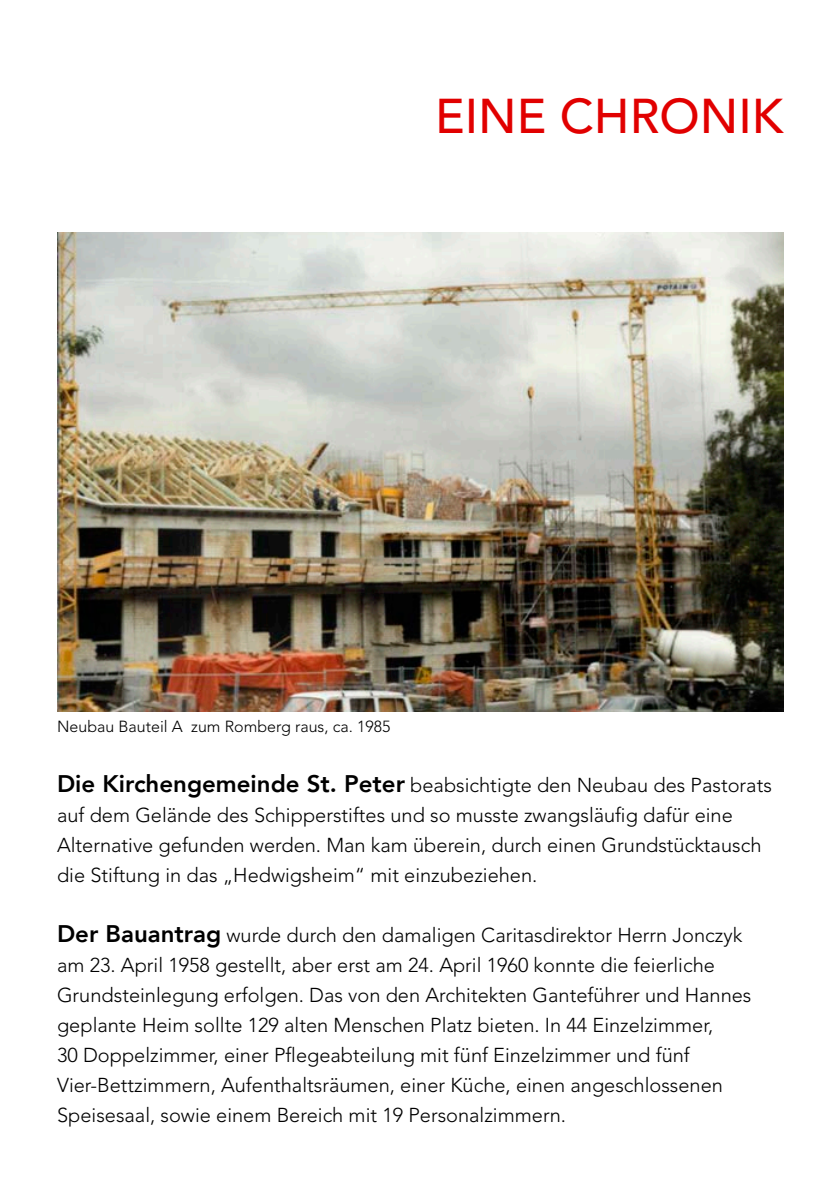
<style>
.page{position:relative;width:840px;height:1191px;background:#fff}
.page>*{position:absolute;margin:0;border:0;box-sizing:border-box;transform-origin:0 0}
.t1{font:500 48.4px "Avenir LT Std";color:#e10000}
.t2{font:300 20px/30px "Avenir LT Std";color:#000}
.t3{font:300 16px "Avenir LT Std";color:#000}
.s1{font-family:"Avenir LT Com";font-weight:800;font-size:24px}
</style>
<div class="page">
<img style="left:57px;top:232px;width:725px;height:479px">
<h1 class="t1" style="left:435px;top:88px;width:349px">EINE CHRONIK</h1>
<p class="t3" style="left:57px;top:716px;width:335px">Neubau Bauteil A zum Romberg raus, ca. 1985</p>
<p class="t2" style="left:57px;top:770px;width:716px"><span class="s1">Die Kirchengemeinde St. Peter</span> beabsichtigte den Neubau des Pastorats auf dem Gelände des Schipperstiftes und so musste zwangsläufig dafür eine Alternative gefunden werden. Man kam überein, durch einen Grundstücktausch die Stiftung in das „Hedwigsheim“ mit einzubeziehen.</p>
<p class="t2" style="left:57px;top:920px;width:695px"><span class="s1">Der Bauantrag</span> wurde durch den damaligen Caritasdirektor Herrn Jonczyk am 23. April 1958 gestellt, aber erst am 24. April 1960 konnte die feierliche Grundsteinlegung erfolgen. Das von den Architekten Ganteführer und Hannes geplante Heim sollte 129 alten Menschen Platz bieten. In 44 Einzelzimmer,<br>30 Doppelzimmer, einer Pflegeabteilung mit fünf Einzelzimmer und fünf Vier-Bettzimmern, Aufenthaltsräumen, einer Küche, einen angeschlossenen Speisesaal, sowie einem Bereich mit 19 Personalzimmern.</p>
</div>
